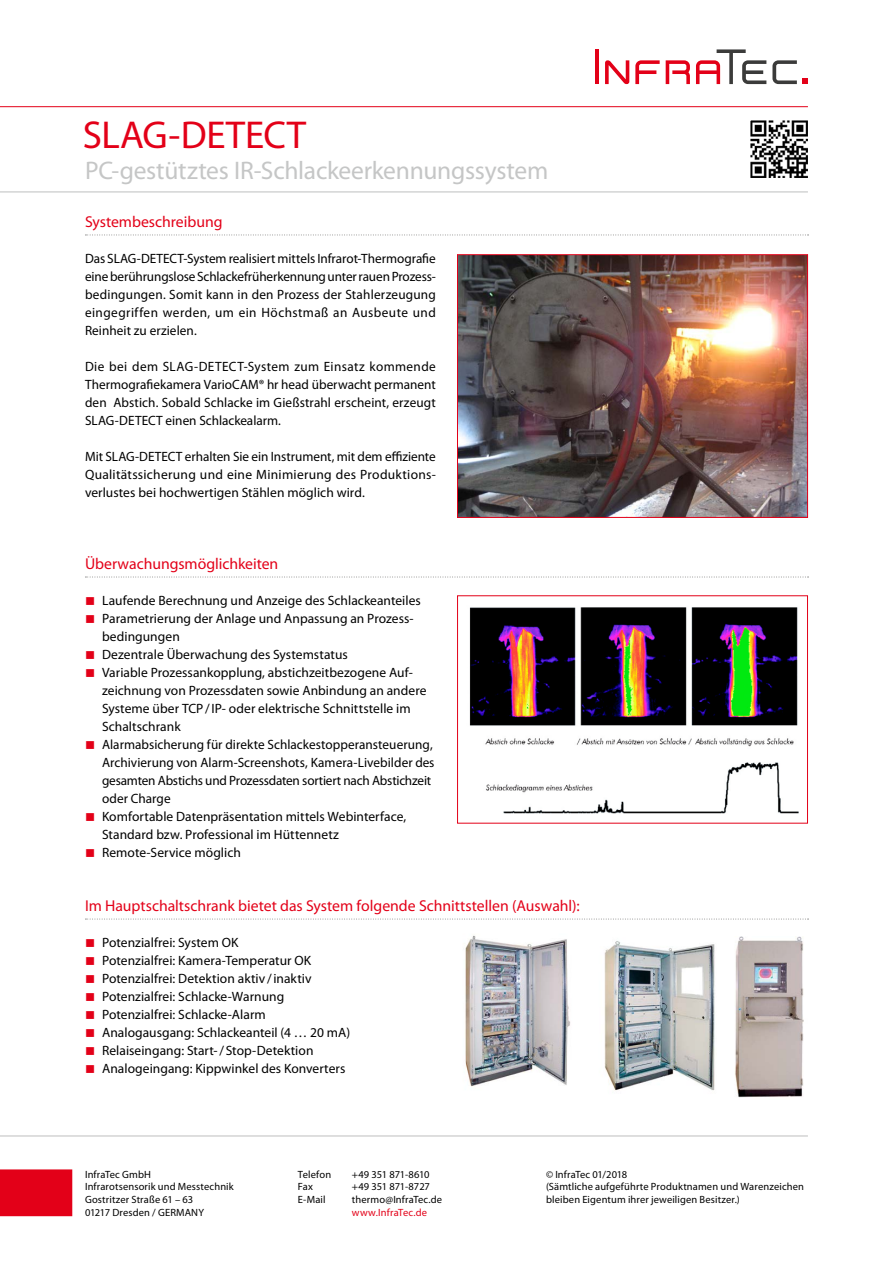
<style>
.page{position:relative;width:893px;height:1263px;background:#fff}
.page>*{position:absolute;margin:0;border:0;box-sizing:border-box;transform-origin:0 0}
.t1{font:39px "Myriad Pro";letter-spacing:-.005em;color:#e30018}
.t2{font:25.5px "Myriad Pro";letter-spacing:-.01em;color:#c5c6c6}
.t3{font:15.75px "Myriad Pro";letter-spacing:-.005em;color:#e30018}
.t4{font:13.5px/18px "Myriad Pro";letter-spacing:.005em;color:#000;text-align:justify}
.t5{font:10.5px/12.8px "Myriad Pro";letter-spacing:.01em;color:#000}
.t6{font:10.5px "Myriad Pro";letter-spacing:.015em;color:#e30018}
.t7{font:10.5px "Myriad Pro";letter-spacing:-.015em;color:#000}
.t8{font:10.5px "Myriad Pro";letter-spacing:-.01em;color:#000}
</style>
<div class="page">
<hr style="left:0;top:106px;width:808px;height:1px;background:#e30018">
<hr style="left:0;top:191px;width:808px;height:1px;background:#c5c6c6">
<hr style="left:0;top:1135px;width:808px;height:1px;background:#c5c6c6">
<div style="left:0;top:1169px;width:72px;height:47px;background:#e30018"></div>
<svg style="left:750px;top:120px;width:58px;height:58px"></svg>
<svg style="left:85px;top:235px;width:723px;height:1px"></svg>
<svg style="left:85px;top:577px;width:723px;height:1px"></svg>
<svg style="left:85px;top:919px;width:723px;height:1px"></svg>
<hr style="left:595px;top:49px;width:4px;height:35px;background:#e30018">
<svg style="left:666px;top:60px;width:24px;height:24px"></svg>
<svg style="left:635px;top:60px;width:25px;height:24px"></svg>
<svg style="left:772px;top:60px;width:36px;height:24px"></svg>
<svg style="left:696px;top:49px;width:70px;height:35px"></svg>
<svg style="left:605px;top:60px;width:24px;height:24px"></svg>
<img style="left:604px;top:941px;width:111px;height:150px">
<img style="left:465px;top:935px;width:106px;height:152px">
<img style="left:735px;top:937px;width:69px;height:161px">
<img style="left:457px;top:254px;width:351px;height:264px">
<svg style="left:457px;top:595px;width:351px;height:229px"></svg>
<h1 class="t1" style="left:83px;top:110px;width:225px">SLAG-DETECT</h1>
<h2 class="t2" style="left:85px;top:155px;width:465px">PC-gestütztes IR-Schlackeerkennungssystem</h2>
<p class="t3" style="left:85px;top:212px;width:139px">Systembeschreibung</p>
<p class="t4" style="left:85px;top:250px;width:352px">Das SLAG-DETECT-System realisiert mittels Infrarot-Thermografie eine berührungslose Schlackefrüherkennung unter rauen Prozess&shy;bedingungen. Somit kann in den Prozess der Stahlerzeugung eingegriffen werden, um ein Höchstmaß an Ausbeute und Reinheit zu erzielen.</p>
<p class="t4" style="left:85px;top:358px;width:352px">Die bei dem SLAG-DETECT-System zum Einsatz kommende Thermografiekamera VarioCAM® hr head überwacht permanent den Abstich. Sobald Schlacke im Gießstrahl erscheint, erzeugt SLAG-DETECT einen Schlackealarm.</p>
<p class="t4" style="left:85px;top:448px;width:352px">Mit SLAG-DETECT erhalten Sie ein Instrument, mit dem effiziente Qualitätssicherung und eine Minimierung des Produktions&shy;verlustes bei hochwertigen Stählen möglich wird.</p>
<p class="t3" style="left:85px;top:554px;width:195px">Überwachungsmöglichkeiten</p>
<p class="t4" style="left:102px;top:592px;width:334px;text-align:left">Laufende Berechnung und Anzeige des Schlackeanteiles Parametrierung der Anlage und Anpassung an Prozess&shy;bedingungen<br>Dezentrale Überwachung des Systemstatus<br>Variable Prozessankopplung, abstichzeitbezogene Auf&shy;zeichnung von Prozessdaten sowie Anbindung an andere Systeme über TCP/IP- oder elektrische Schnittstelle im Schaltschrank<br>Alarmabsicherung für direkte Schlackestopperansteuerung, Archivierung von Alarm-Screenshots, Kamera-Livebilder des gesamten Abstichs und Prozessdaten sortiert nach Abstichzeit oder Charge<br>Komfortable Datenpräsentation mittels Webinterface, Standard bzw. Professional im Hüttennetz<br>Remote-Service möglich</p>
<p class="t3" style="left:85px;top:896px;width:496px">Im Hauptschaltschrank bietet das System folgende Schnittstellen (Auswahl):</p>
<p class="t4" style="left:102px;top:934px;width:250px;text-align:left">Potenzialfrei: System OK<br>Potenzialfrei: Kamera-Temperatur OK Potenzialfrei: Detektion aktiv /inaktiv Potenzialfrei: Schlacke-Warnung Potenzialfrei: Schlacke-Alarm Analogausgang: Schlackeanteil (4 … 20 mA)<br>Relaiseingang: Start-/ Stop-Detektion Analogeingang: Kippwinkel des Konverters</p>
<p class="t5" style="left:85px;top:1167px;width:150px">InfraTec GmbH<br>Infrarotsensorik und Messtechnik<br>Gostritzer Straße 61 – 63<br>01217 Dresden / GERMANY</p>
<p class="t5" style="left:298px;top:1167px;width:35px">Telefon</p>
<p class="t7" style="left:352px;top:1167px;width:79px">+49 351 871-8610</p>
<p class="t5" style="left:298px;top:1180px;width:17px">Fax</p>
<p class="t8" style="left:352px;top:1180px;width:80px">+49 351 871-8727</p>
<p class="t5" style="left:298px;top:1193px;width:29px">E-Mail</p>
<p class="t5" style="left:352px;top:1193px;width:92px">thermo@InfraTec.de</p>
<p class="t6" style="left:352px;top:1206px;width:77px">www.InfraTec.de</p>
<p class="t5" style="left:546px;top:1167px;width:260px">© InfraTec 01/2018<br>(Sämtliche aufgeführte Produktnamen und Warenzeichen bleiben Eigentum ihrer jeweiligen Besitzer.)</p>
</div>
